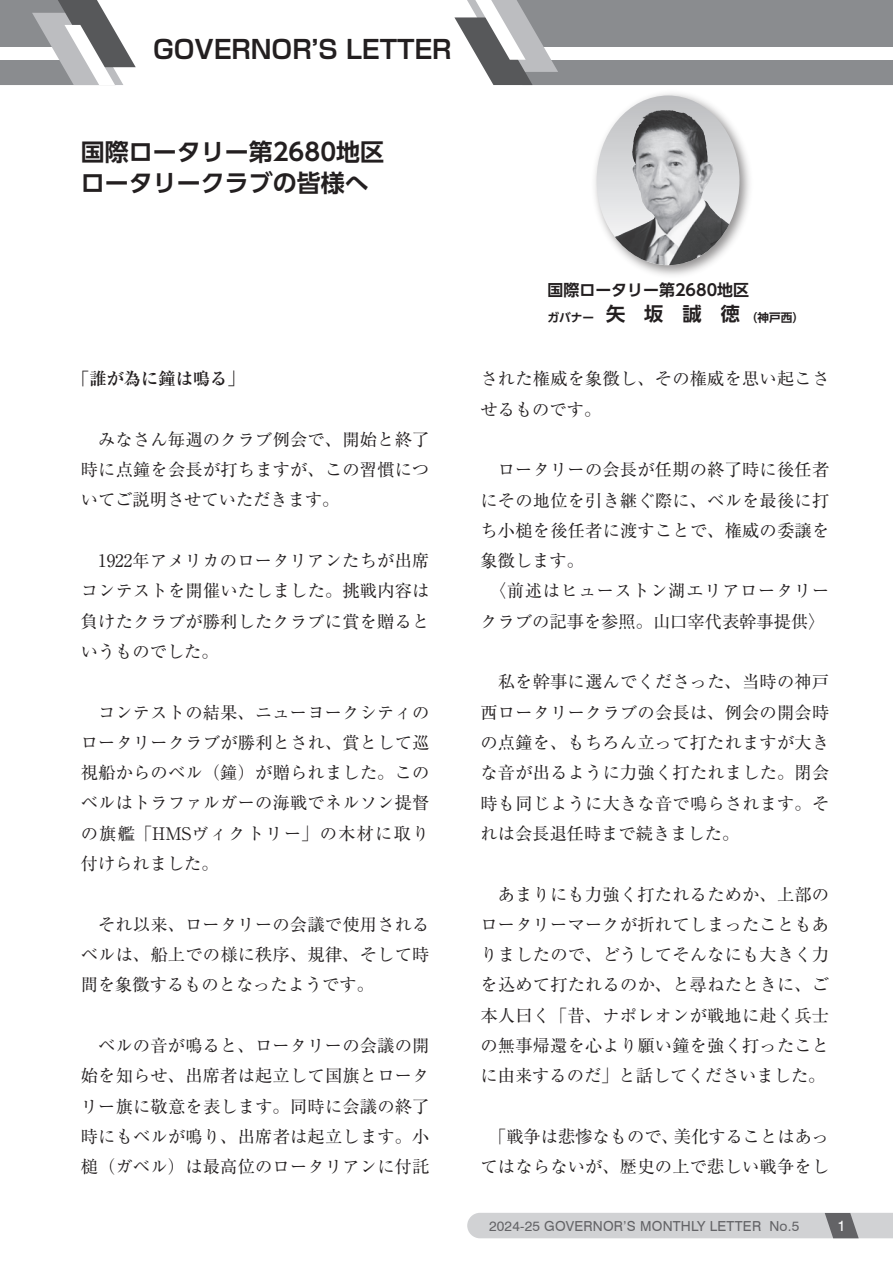
<style>
.page{position:relative;width:893px;height:1263px;background:#fff}
.page>*{position:absolute;margin:0;border:0;box-sizing:border-box;transform-origin:0 0}
.t1{font:700 25.5px "Shin Go Pro De";color:#231f20}
.t2{font:700 24px/31.5px "UD Shin Go Pr 6 N De";color:#231f20}
.t3{font:17.25px/30.3px "Ryumin Pr 6 N";letter-spacing:.01em;color:#231f20;text-align:justify}
.t4{font:17.25px "Ryumin Pr 6 N";letter-spacing:.04em;color:#231f20}
.t5{font:700 17.25px "Ryumin Pr 6 N";color:#231f20}
.t6{font:700 15.9px "UD Shin Go Pr 6 N De";color:#231f20}
.t7{font:14.85px "Swiss 721 BT";color:#fff}
.t8{font:13.8px "Swiss 721 BT";letter-spacing:.015em;color:#636366}
.t9{font:700 11.7px "UD Shin Go Pr 6 N De";color:#231f20}
.s1{font-size:19.2px}
</style>
<div class="page">
<svg style="left:0;top:0;width:136px;height:85px"></svg>
<img style="left:595px;top:93px;width:155px;height:182px">
<svg style="left:597px;top:96px;width:142px;height:169px"></svg>
<img style="left:615px;top:110px;width:114px;height:155px">
<svg style="left:454px;top:0;width:439px;height:85px"></svg>
<svg style="left:467px;top:1213px;width:426px;height:25px;background:#cacbcd"></svg>
<h1 class="t1" style="left:153px;top:28px;width:300px">GOVERNOR’S LETTER</h1>
<h2 class="t2" style="left:81px;top:135px;width:305px">国際ロータリー第2680地区ロータリークラブの皆様へ</h2>
<p class="t5" style="left:72px;top:365px;width:174px">「誰が為に鐘は鳴る」</p>
<p class="t3" style="left:81px;top:423px;width:350px;text-indent:17px">みなさん毎週のクラブ例会で、開始と終了時に点鐘を会長が打ちますが、この習慣についてご説明させていただきます。</p>
<p class="t3" style="left:81px;top:544px;width:350px;text-indent:17px">1922年アメリカのロータリアンたちが出席コンテストを開催いたしました。挑戦内容は負けたクラブが勝利したクラブに賞を贈るというものでした。</p>
<p class="t3" style="left:81px;top:696px;width:350px;text-indent:17px">コンテストの結果、ニューヨークシティのロータリークラブが勝利とされ、賞として巡視船からのベル（鐘）が贈られました。このベルはトラファルガーの海戦でネルソン提督の旗艦「HMSヴィクトリー」の木材に取り付けられました。</p>
<p class="t3" style="left:81px;top:908px;width:350px;text-indent:17px">それ以来、ロータリーの会議で使用されるベルは、船上での様に秩序、規律、そして時間を象徴するものとなったようです。</p>
<p class="t3" style="left:81px;top:1029px;width:350px;text-indent:17px">ベルの音が鳴ると、ロータリーの会議の開始を知らせ、出席者は起立して国旗とロータリー旗に敬意を表します。同時に会議の終了時にもベルが鳴り、出席者は起立します。小槌（ガベル）は最高位のロータリアンに付託</p>
<p class="t6" style="left:547px;top:277px;width:203px">国際ロータリー第2680地区</p>
<p class="t9" style="left:547px;top:308px;width:258px">ガバナー　<span class="s1">矢　坂　誠　徳</span>　（神戸西）</p>
<p class="t3" style="left:480px;top:363px;width:350px">された権威を象徴し、その権威を思い起こさせるものです。</p>
<p class="t3" style="left:498px;top:454px;width:333px">ロータリーの会長が任期の終了時に後任者</p>
<p class="t3" style="left:480px;top:484px;width:350px">にその地位を引き継ぐ際に、ベルを最後に打</p>
<p class="t3" style="left:480px;top:514px;width:350px">ち小槌を後任者に渡すことで、権威の委譲を</p>
<p class="t3" style="left:480px;top:545px;width:105px">象徴します。</p>
<p class="t4" style="left:489px;top:577px;width:342px">〈前述はヒューストン湖エリアロータリー</p>
<p class="t3" style="left:480px;top:605px;width:346px">クラブの記事を参照。山口宰代表幹事提供〉</p>
<p class="t3" style="left:480px;top:666px;width:350px;text-indent:17px">私を幹事に選んでくださった、当時の神戸西ロータリークラブの会長は、例会の開会時の点鐘を、もちろん立って打たれますが大きな音が出るように力強く打たれました。閉会時も同じように大きな音で鳴らされます。それは会長退任時まで続きました。</p>
<p class="t3" style="left:480px;top:878px;width:350px;text-indent:17px">あまりにも力強く打たれるためか、上部のロータリーマークが折れてしまったこともありましたので、どうしてそんなにも大きく力を込めて打たれるのか、と尋ねたときに、ご本人曰く「昔、ナポレオンが戦地に赴く兵士の無事帰還を心より願い鐘を強く打ったことに由来するのだ」と話してくださいました。</p>
<p class="t3" style="left:480px;top:1120px;width:350px;text-align:center">「戦争は悲惨なもので、美化することはあってはならないが、歴史の上で悲しい戦争をし</p>
<p class="t8" style="left:489px;top:1217px;width:312px">2024-25 GOVERNOR’S MONTHLY LETTER No.5</p>
<p class="t7" style="left:838px;top:1217px;width:10px">1</p>
</div>
